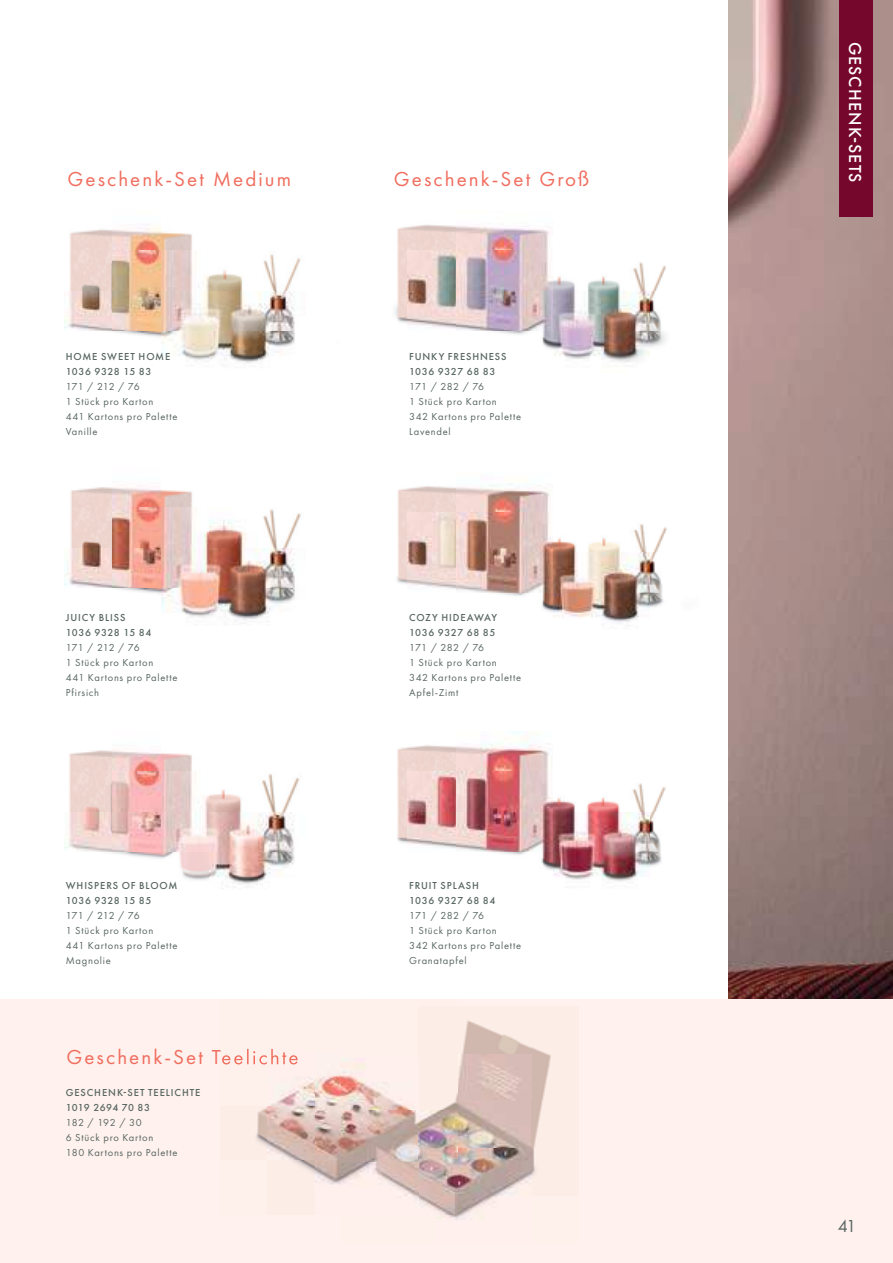
<style>
.page{position:relative;width:893px;height:1263px;background:#fff}
.page>*{position:absolute;margin:0;border:0;box-sizing:border-box;transform-origin:0 0}
.t1{font:21px "Futura PT";letter-spacing:.1em;color:#f16d5e}
.t2{font:500 18px "Futura PT";letter-spacing:.065em;color:#fff}
.t3{font:18px "Futura PT";color:#586662}
.t4{font:10.5px/15px "Futura PT";letter-spacing:.07em;color:#586662}
.t5{font:500 10.5px/15px "Futura PT";letter-spacing:.075em;color:#586662}
</style>
<div class="page">
<img style="left:728px;top:0;width:165px;height:998px">
<div style="left:0;top:999px;width:893px;height:264px;background:#fff1ed"></div>
<div style="left:839px;top:0;width:33px;height:216px;background:#75072c"></div>
<img style="left:64px;top:227px;width:237px;height:136px">
<img style="left:395px;top:224px;width:271px;height:138px">
<img style="left:64px;top:487px;width:237px;height:135px">
<img style="left:397px;top:484px;width:270px;height:142px">
<img style="left:64px;top:750px;width:236px;height:139px">
<img style="left:397px;top:731px;width:269px;height:150px">
<img style="left:224px;top:1064px;width:44px;height:89px">
<img style="left:268px;top:1064px;width:73px;height:121px">
<img style="left:220px;top:1049px;width:78px;height:15px">
<img style="left:457px;top:1020px;width:94px;height:176px">
<img style="left:436px;top:1196px;width:61px;height:24px">
<img style="left:341px;top:1058px;width:116px;height:156px">
<h1 class="t1" style="left:67px;top:167px;width:225px">Geschenk-Set Medium</h1>
<h1 class="t1" style="left:394px;top:167px;width:197px">Geschenk-Set Groß</h1>
<p class="t5" style="left:66px;top:349px;width:106px">HOME SWEET HOME<br>1036 9328 15 83</p>
<p class="t4" style="left:66px;top:379px;width:113px">171 / 212 / 76<br>1 Stück pro Karton<br>441 Kartons pro Palette<br>Vanille</p>
<p class="t5" style="left:66px;top:610px;width:87px">JUICY BLISS<br>1036 9328 15 84</p>
<p class="t4" style="left:66px;top:640px;width:113px">171 / 212 / 76<br>1 Stück pro Karton<br>441 Kartons pro Palette<br>Pfirsich</p>
<p class="t5" style="left:66px;top:878px;width:113px">WHISPERS OF BLOOM<br>1036 9328 15 85</p>
<p class="t4" style="left:66px;top:908px;width:113px">171 / 212 / 76<br>1 Stück pro Karton<br>441 Kartons pro Palette<br>Magnolie</p>
<h1 class="t1" style="left:66px;top:1045px;width:234px">Geschenk-Set Teelichte</h1>
<p class="t5" style="left:66px;top:1085px;width:136px">GESCHENK-SET TEELICHTE<br>1019 2694 70 83</p>
<p class="t4" style="left:66px;top:1115px;width:113px">182 / 192 / 30<br>6 Stück pro Karton<br>180 Kartons pro Palette</p>
<p class="t5" style="left:409px;top:349px;width:99px">FUNKY FRESHNESS<br>1036 9327 68 83</p>
<p class="t4" style="left:409px;top:379px;width:114px">171 / 282 / 76<br>1 Stück pro Karton<br>342 Kartons pro Palette<br>Lavendel</p>
<p class="t5" style="left:409px;top:610px;width:89px">COZY HIDEAWAY<br>1036 9327 68 85</p>
<p class="t4" style="left:409px;top:640px;width:114px">171 / 282 / 76<br>1 Stück pro Karton<br>342 Kartons pro Palette<br>Apfel-Zimt</p>
<p class="t5" style="left:409px;top:878px;width:88px">FRUIT SPLASH<br>1036 9327 68 84</p>
<p class="t4" style="left:409px;top:908px;width:114px">171 / 282 / 76<br>1 Stück pro Karton<br>342 Kartons pro Palette<br>Granatapfel</p>
<h2 class="t2" style="left:866px;top:42px;width:143px;rotate:90deg">GESCHENK-SETS</h2>
<h2 class="t3" style="left:838px;top:1215px;width:20px">41</h2>
</div>
